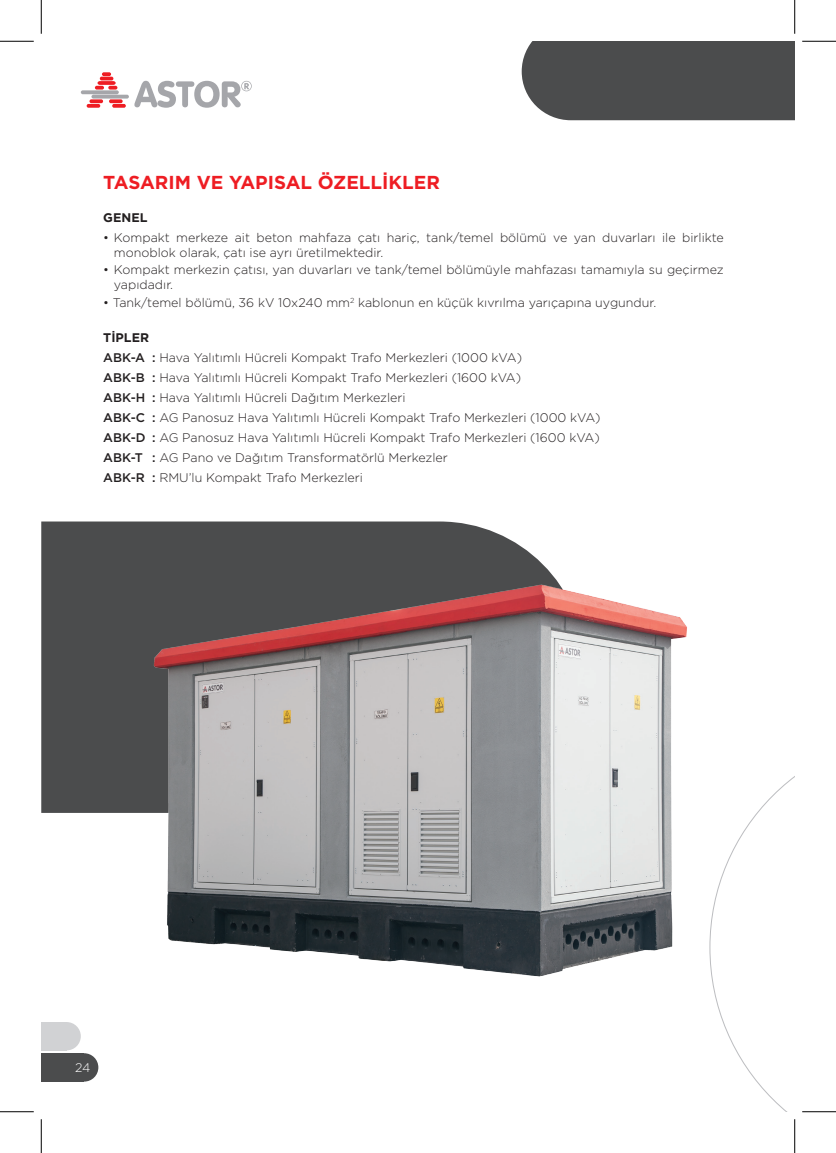
<style>
.page{position:relative;width:836px;height:1153px;background:#fff}
.page>*{position:absolute;margin:0;border:0;box-sizing:border-box;transform-origin:0 0}
.t1{font:700 18.75px "Gotham";color:#ee1d23}
.t2{font:300 12.5px/20px "Gotham";color:#231f20}
.t3{font:700 12.5px "Gotham";color:#231f20}
.t4{font:300 12.5px "Gotham";color:#fff}
.s1{font-weight:700}
.s2{font-weight:500}
</style>
<div class="page">
<svg style="left:81px;top:72px;width:171px;height:36px"></svg>
<div style="left:41px;top:521px;width:62px;height:292px;background:#4b4c4d"></div>
<div style="left:521px;top:41px;width:273px;height:79px;background:#4b4c4d"></div>
<img style="left:103px;top:521px;width:584px;height:456px">
<svg style="left:709px;top:776px;width:85px;height:335px"></svg>
<div style="left:52px;top:1022px;width:29px;height:28px;background:#d1d2d4;border-radius:50%"></div>
<div style="left:41px;top:1022px;width:26px;height:28px;background:#d1d2d4"></div>
<div style="left:70px;top:1053px;width:28px;height:28px;background:#4b4c4d;border-radius:50%"></div>
<div style="left:41px;top:1053px;width:43px;height:28px;background:#4b4c4d"></div>
<hr style="left:0;top:41px;width:34px;height:1px;background:#000">
<hr style="left:802px;top:41px;width:33px;height:1px;background:#000">
<hr style="left:0;top:1111px;width:34px;height:1px;background:#000">
<hr style="left:802px;top:1111px;width:33px;height:1px;background:#000">
<hr style="left:41px;top:0;width:1px;height:34px;background:#000">
<hr style="left:41px;top:1119px;width:1px;height:34px;background:#000">
<hr style="left:794px;top:0;width:1px;height:34px;background:#000">
<hr style="left:794px;top:1119px;width:1px;height:34px;background:#000">
<h1 class="t1" style="left:103px;top:170px;width:338px">TASARIM VE YAPISAL ÖZELLİKLER</h1>
<p class="t3" style="left:103px;top:209px;width:46px">GENEL</p>
<p class="t2" style="left:114px;top:229px;width:611px;line-height:15px;text-indent:-11px">• Kompakt merkeze ait beton mahfaza çatı hariç, tank/temel bölümü ve yan duvarları ile birlikte monoblok olarak, çatı ise ayrı üretilmektedir.</p>
<p class="t2" style="left:114px;top:262px;width:611px;line-height:15px;text-indent:-11px">• Kompakt merkezin çatısı, yan duvarları ve tank/temel bölümüyle mahfazası tamamıyla su geçirmez yapıdadır.</p>
<p class="t2" style="left:103px;top:292px;width:554px">• Tank/temel bölümü, 36 kV 10x240 mm<sup>2</sup> kablonun en küçük kıvrılma yarıçapına uygundur.</p>
<p class="t2" style="left:103px;top:327px;width:498px"><span class="s1">TİPLER<br></span><span class="s2">ABK-A :</span> Hava Yalıtımlı Hücreli Kompakt Trafo Merkezleri (1000 kVA)<br><span class="s2">ABK-B :</span> Hava Yalıtımlı Hücreli Kompakt Trafo Merkezleri (1600 kVA)<br><span class="s2">ABK-H :</span> Hava Yalıtımlı Hücreli Dağıtım Merkezleri<br><span class="s2">ABK-C :</span> AG Panosuz Hava Yalıtımlı Hücreli Kompakt Trafo Merkezleri (1000 kVA)<br><span class="s2">ABK-D :</span> AG Panosuz Hava Yalıtımlı Hücreli Kompakt Trafo Merkezleri (1600 kVA)<br><span class="s2">ABK-T :</span> AG Pano ve Dağıtım Transformatörlü Merkezler<br><span class="s2">ABK-R :</span> RMU’lu Kompakt Trafo Merkezleri</p>
<p class="t4" style="left:75px;top:1059px;width:17px">24</p>
</div>
